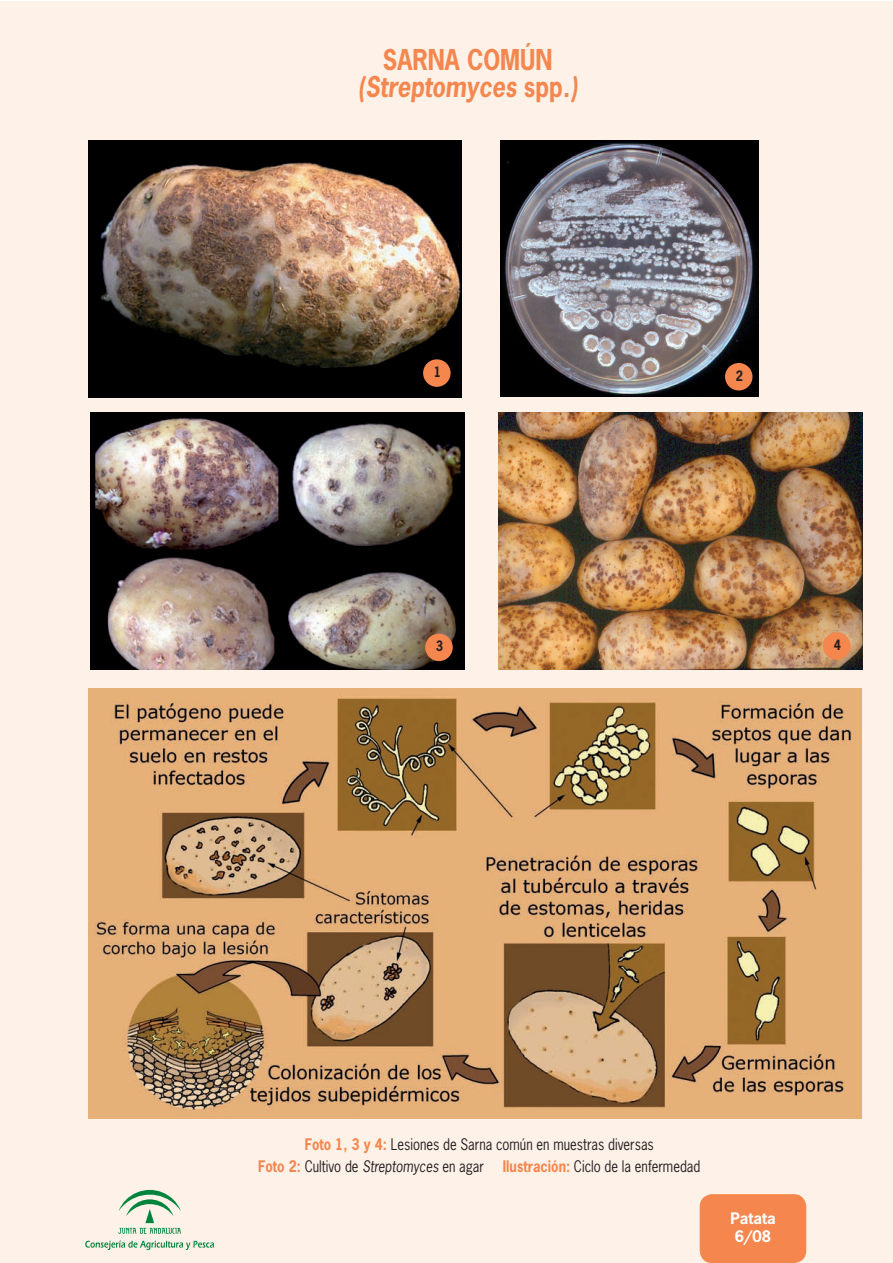
<style>
.page{position:relative;width:893px;height:1263px;background:#fff}
.page>*{position:absolute;margin:0;border:0;box-sizing:border-box;transform-origin:0 0}
.t1{font:italic 700 27px/27px "News Gothic Std";color:#f5864d;text-align:center;scale:.87 1}
.t2{font:15px "News Gothic Std";color:#231f20;scale:.87 1}
.t3{font:700 15px "News Gothic Std";color:#fff}
.t4{font:700 13.5px "News Gothic Std";color:#231f20;scale:.87 1}
.s1{font-style:normal}
.s2{font-weight:700;color:#f5864d}
.s3{font-style:italic}
</style>
<div class="page">
<div style="left:0;top:1px;width:893px;height:1262px;background:#fef1e8"></div>
<div style="left:700px;top:1194px;width:106px;height:69px;background:#f5864d;border-radius:13px"></div>
<img style="left:89px;top:140px;width:372px;height:257px">
<img style="left:499px;top:413px;width:364px;height:257px">
<img style="left:500px;top:141px;width:258px;height:256px">
<img style="left:89px;top:688px;width:772px;height:430px">
<div style="left:725px;top:363px;width:27px;height:27px;background:#f5864d;border-radius:50%"></div>
<div style="left:423px;top:359px;width:28px;height:28px;background:#f5864d;border-radius:50%"></div>
<div style="left:823px;top:632px;width:27px;height:28px;background:#f5864d;border-radius:50%"></div>
<img style="left:90px;top:413px;width:375px;height:257px">
<div style="left:425px;top:634px;width:28px;height:27px;background:#f5864d;border-radius:50%"></div>
<svg style="left:118px;top:1190px;width:63px;height:44px"></svg>
<svg style="left:85px;top:1240px;width:129px;height:10px"></svg>
<p class="t1" style="left:358px;top:46px;width:255px"><span class="s1">Sarna común </span>(Streptomyces <span class="s1">spp</span>.)</p>
<p class="t4" style="left:434px;top:363px;width:10px">1</p>
<p class="t4" style="left:736px;top:366px;width:10px">2</p>
<p class="t4" style="left:436px;top:637px;width:10px">3</p>
<p class="t4" style="left:834px;top:636px;width:10px">4</p>
<p class="t2" style="left:305px;top:1134px;width:403px"><span class="s2">Foto 1, 3 y 4:</span> Lesiones de Sarna común en muestras diversas</p>
<p class="t2" style="left:258px;top:1157px;width:261px"><span class="s2">Foto 2:</span> Cultivo de <span class="s3">Streptomyces</span> en agar</p>
<p class="t2" style="left:503px;top:1157px;width:228px"><span class="s2">Ilustración:</span> Ciclo de la enfermedad</p>
<p class="t3" style="left:730px;top:1208px;width:47px">Patata</p>
<p class="t3" style="left:735px;top:1226px;width:38px">6/08</p>
</div>
